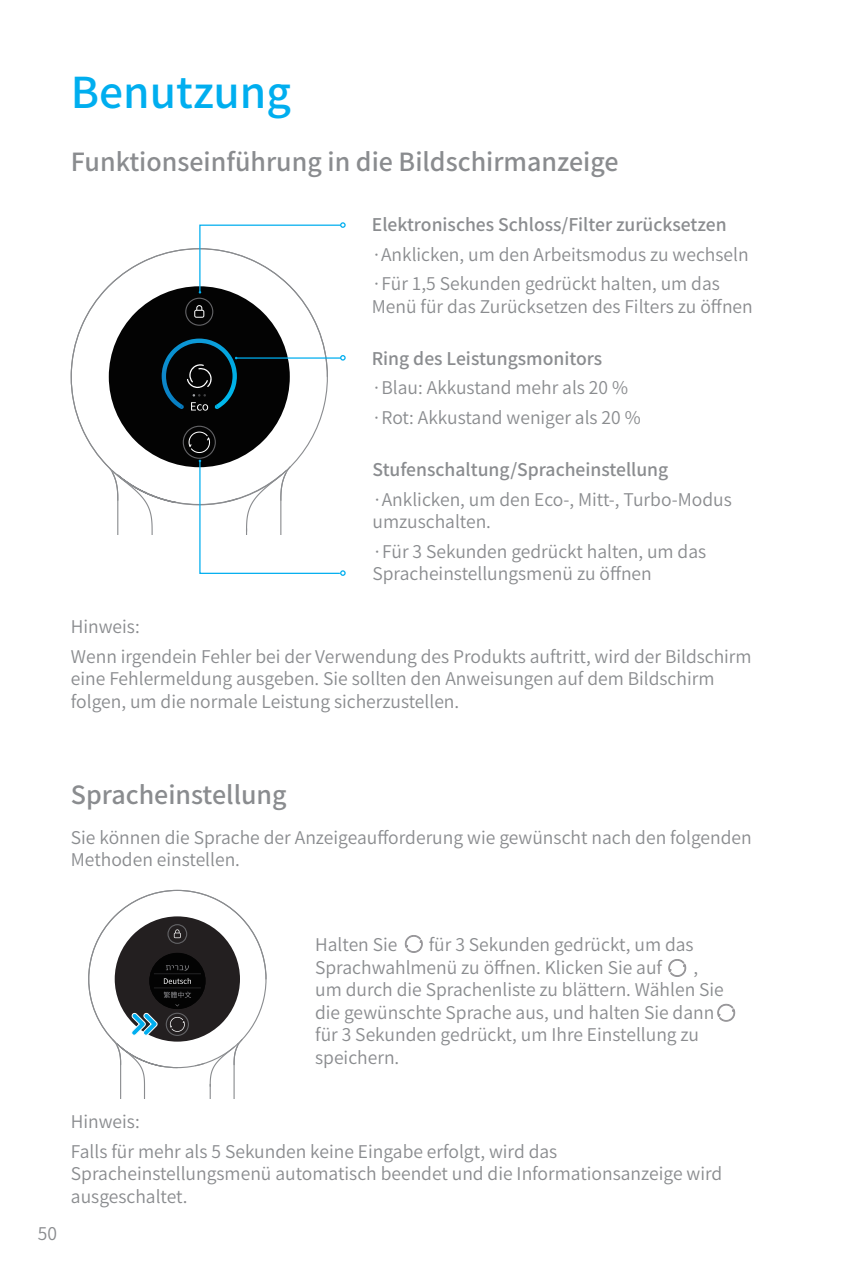
<style>
.page{position:relative;width:851px;height:1276px;background:#fff}
.page>*{position:absolute;margin:0;border:0;box-sizing:border-box;transform-origin:0 0}
.段落样式2{font:500 42.5px "Source Han Sans CN";color:#00aeef}
.段落样式2-2{font:500 25px "Source Han Sans CN";color:#8a8c8f}
.段落样式2-3{font:17.5px/22.5px "Source Han Sans CN";color:#8a8c8f}
.段落样式2-4{font:500 17.5px "Source Han Sans CN";color:#8a8c8f}
</style>
<div class="page">
<svg style="left:70px;top:285px;width:39px;height:184px"></svg>
<svg style="left:88px;top:889px;width:179px;height:209px"></svg>
<svg style="left:404px;top:935px;width:19px;height:18px"></svg>
<svg style="left:668px;top:959px;width:18px;height:18px"></svg>
<svg style="left:717px;top:1003px;width:18px;height:19px"></svg>
<svg style="left:109px;top:222px;width:236px;height:354px"></svg>
<p class="段落样式2" style="left:71px;top:69px;width:221px">Benutzung</p>
<p class="段落样式2-2" style="left:71px;top:148px;width:549px">Funktionseinführung in die Bildschirmanzeige</p>
<p class="段落样式2-4" style="left:372px;top:215px;width:356px">Elektronisches Schloss/Filter zurücksetzen</p>
<p class="段落样式2-3" style="left:372px;top:243px;width:378px">·Anklicken, um den Arbeitsmodus zu wechseln</p>
<p class="段落样式2-3" style="left:372px;top:273px;width:382px">·Für 1,5 Sekunden gedrückt halten, um das<br>Menü für das Zurücksetzen des Filters zu öffnen</p>
<p class="段落样式2-4" style="left:372px;top:348px;width:232px">Ring des Leistungsmonitors</p>
<p class="段落样式2-3" style="left:372px;top:377px;width:258px">·Blau: Akkustand mehr als 20 %</p>
<p class="段落样式2-3" style="left:372px;top:407px;width:270px">·Rot: Akkustand weniger als 20 %</p>
<p class="段落样式2-4" style="left:372px;top:460px;width:297px">Stufenschaltung/Spracheinstellung</p>
<p class="段落样式2-3" style="left:372px;top:488px;width:360px">·Anklicken, um den Eco-, Mitt-, Turbo-Modus umzuschalten.</p>
<p class="段落样式2-3" style="left:372px;top:540px;width:335px">·Für 3 Sekunden gedrückt halten, um das<br>Spracheinstellungsmenü zu öffnen</p>
<p class="段落样式2-3" style="left:71px;top:616px;width:70px">Hinweis:</p>
<p class="段落样式2-3" style="left:71px;top:645px;width:682px">Wenn irgendein Fehler bei der Verwendung des Produkts auftritt, wird der Bildschirm eine Fehlermeldung ausgeben. Sie sollten den Anweisungen auf dem Bildschirm folgen, um die normale Leistung sicherzustellen.</p>
<p class="段落样式2-2" style="left:71px;top:781px;width:217px">Spracheinstellung</p>
<p class="段落样式2-3" style="left:71px;top:826px;width:682px">Sie können die Sprache der Anzeigeaufforderung wie gewünscht nach den folgenden<br>Methoden einstellen.</p>
<p class="段落样式2-3" style="left:315px;top:933px;width:380px;text-indent:113px">für 3 Sekunden gedrückt, um das<br>Sprachwahlmenü zu öffnen. Klicken Sie auf</p>
<p class="段落样式2-3" style="left:315px;top:933px;width:84px">Halten Sie</p>
<p class="段落样式2-3" style="left:315px;top:956px;width:410px;text-indent:378px">, um durch die Sprachenliste zu blättern. Wählen Sie die gewünschte Sprache aus, und halten Sie dann für 3 Sekunden gedrückt, um Ihre Einstellung zu speichern.</p>
<p class="段落样式2-3" style="left:38px;top:1222px;width:21px">50</p>
<p class="段落样式2-3" style="left:71px;top:1110px;width:70px">Hinweis:</p>
<p class="段落样式2-3" style="left:71px;top:1140px;width:652px">Falls für mehr als 5 Sekunden keine Eingabe erfolgt, wird das<br>Spracheinstellungsmenü automatisch beendet und die Informationsanzeige wird ausgeschaltet.</p>
</div>
